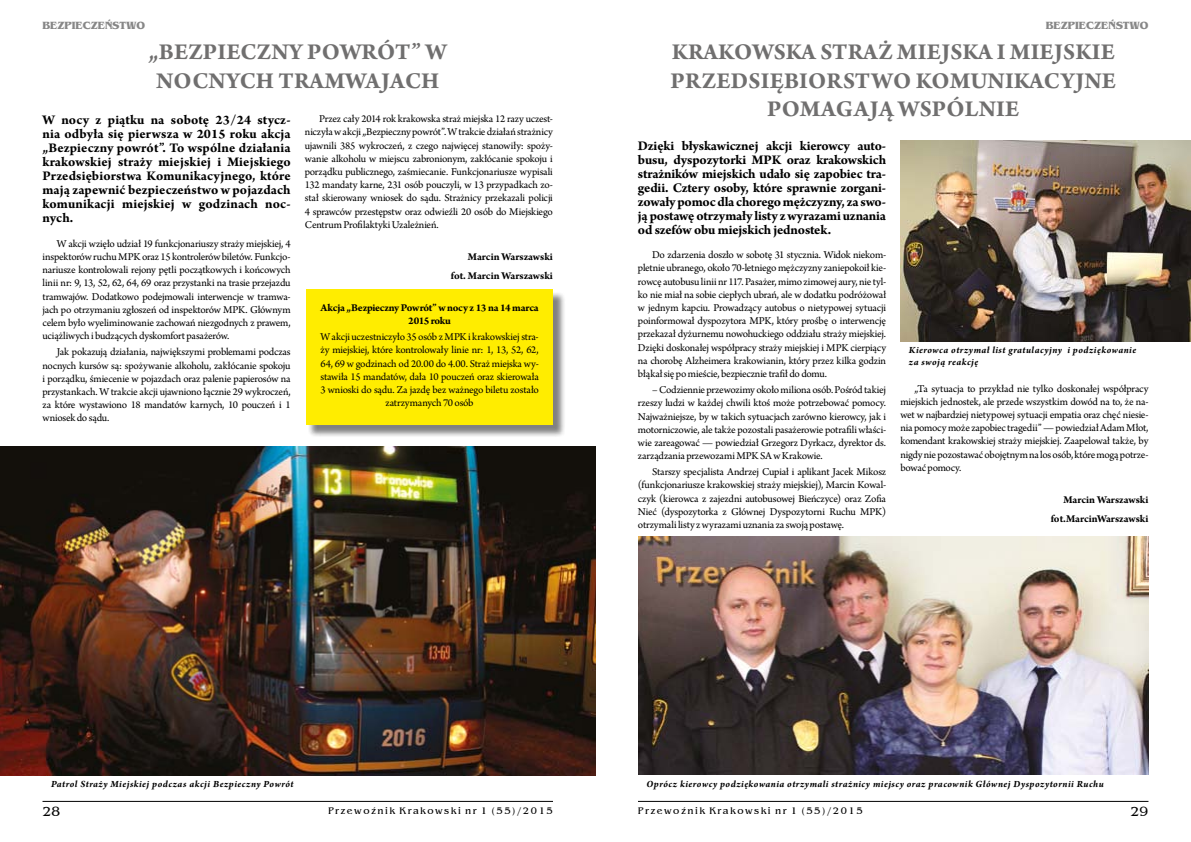
<style>
.page{position:relative;width:1191px;height:842px;background:#fff}
.page>*{position:absolute;margin:0;border:0;box-sizing:border-box;transform-origin:0 0}
.t1{font:700 24px "Arno Pro";letter-spacing:.01em;color:#706f6f}
.t2{font:700 14px/14px "Arno Pro";color:#000;text-align:justify}
.t3{font:14px "Bangkok";color:#000}
.t4{font:11px/13.2px "Arno Pro";letter-spacing:-.02em;color:#000;text-align:justify}
.t5{font:700 11px/18.9px "Arno Pro";letter-spacing:-.005em;color:#000;text-align:right}
.t6{font:700 11px/13.2px "Arno Pro";letter-spacing:-.025em;color:#000;text-align:center}
.t7{font:700 11px "Bangkok";color:#878787}
.t8{font:italic 700 10px/12px "Arno Pro";letter-spacing:.045em;color:#000}
.t9{font:10px "Bangkok";letter-spacing:.15em;color:#000}
</style>
<div class="page">
<hr style="left:42px;top:801px;width:511px;height:1px;background:#000">
<hr style="left:638px;top:801px;width:510px;height:1px;background:#000">
<div style="left:308px;top:291px;width:257px;height:146px;background:#000;opacity:.5"></div>
<div style="left:306px;top:289px;width:247px;height:136px;background:#ffed00"></div>
<img style="left:0;top:446px;width:595px;height:329px">
<img style="left:900px;top:141px;width:291px;height:201px">
<img style="left:638px;top:537px;width:510px;height:238px">
<p class="t7" style="left:42px;top:20px;width:104px">BEZPIECZEŃSTWO</p>
<p class="t7" style="left:1046px;top:20px;width:104px">BEZPIECZEŃSTWO</p>
<h1 class="t1" style="left:149px;top:38px;width:41px">„Bezpieczn</h1>
<h1 class="t1" style="left:289px;top:38px;width:37px">y powr</h1>
<h1 class="t1" style="left:377px;top:38px;width:66px">ót” w</h1>
<h1 class="t1" style="left:156px;top:66px;width:19px">nocn</h1>
<h1 class="t1" style="left:226px;top:66px;width:86px">ych tramwajach</h1>
<p class="t2" style="left:42px;top:114px;width:250px">W nocy z piątku na sobotę 23/24 stycz&shy;nia odbyła się pierwsza w 2015 roku akcja „Bezpieczny powrót”. To wspólne działania krakowskiej straży miejskiej i Miejskiego Przedsiębiorstwa Komunikacyjnego, które mają zapewnić bezpieczeństwo w pojazdach komunikacji miejskiej w godzinach noc&shy;nych.</p>
<p class="t4" style="left:43px;top:238px;width:250px;text-indent:14px">W akcji wzięło udział 19 funkcjonariuszy straży miejskiej, 4 inspektorów ruchu MPK oraz 15 kontrolerów biletów. Funkcjo&shy;nariusze kontrolowali rejony pętli początkowych i końcowych linii nr: 9, 13, 52, 62, 64, 69 oraz przystanki na trasie przejazdu tramwajów. Dodatkowo podejmowali interwencje w tramwa&shy;jach po otrzymaniu zgłoszeń od inspektorów MPK. Głównym celem było wyeliminowanie zachowań niezgodnych z prawem, uciążliwych i budzących dyskomfort pasażerów.</p>
<p class="t4" style="left:43px;top:346px;width:250px;text-indent:14px">Jak pokazują działania, największymi problemami podczas nocnych kursów są: spożywanie alkoholu, zakłócanie spokoju i porządku, śmiecenie w pojazdach oraz palenie papierosów na przystankach. W trakcie akcji ujawniono łącznie 29 wykroczeń, za które wystawiono 18 mandatów karnych, 10 pouczeń i 1 wniosek do sądu.</p>
<p class="t4" style="left:305px;top:113px;width:250px;text-indent:14px">Przez cały 2014 rok krakowska straż miejska 12 razy uczest&shy;niczyła w akcji „Bezpieczny powrót”. W trakcie działań strażnicy ujawnili 385 wykroczeń, z czego najwięcej stanowiły: spoży&shy;wanie alkoholu w miejscu zabronionym, zakłócanie spokoju i porządku publicznego, zaśmiecanie. Funkcjonariusze wypisali 132 mandaty karne, 231 osób pouczyli, w 13 przypadkach zo&shy;stał skierowany wniosek do sądu. Strażnicy przekazali policji 4 sprawców przestępstw oraz odwieźli 20 osób do Miejskiego Centrum Profilaktyki Uzależnień.</p>
<p class="t5" style="left:451px;top:248px;width:104px">Marcin Warszawski fot. Marcin Warszawski</p>
<p class="t6" style="left:320px;top:302px;width:220px">Akcja „Bezpieczny Powrót” w nocy z 13 na 14 marca<br>2015 roku</p>
<p class="t4" style="left:320px;top:331px;width:220px;text-align:center">W akcji uczestniczyło 35 osób z MPK i krakowskiej stra&shy;ży miejskiej, które kontrolowały linie nr: 1, 13, 52, 62, 64, 69 w godzinach od 20.00 do 4.00. Straż miejska wy&shy;stawiła 15 mandatów, dała 10 pouczeń oraz skierowała 3 wnioski do sądu. Za jazdę bez ważnego biletu zostało zatrzymanych 70 osób</p>
<h1 class="t1" style="left:671px;top:38px;width:34px">Krakows</h1>
<h1 class="t1" style="left:786px;top:38px;width:126px">ka straż miejs</h1>
<h1 class="t1" style="left:962px;top:38px;width:82px">ka i Miejskie</h1>
<h1 class="t1" style="left:670px;top:66px;width:30px">Przedsi</h1>
<h1 class="t1" style="left:769px;top:66px;width:30px">ębiors</h1>
<h1 class="t1" style="left:855px;top:66px;width:236px">two Komunikacyjne</h1>
<h1 class="t1" style="left:767px;top:95px;width:17px">pomagaj</h1>
<h1 class="t1" style="left:878px;top:95px;width:37px">ą wsp</h1>
<h1 class="t1" style="left:946px;top:95px;width:47px">ólnie</h1>
<p class="t2" style="left:638px;top:139px;width:250px">Dzięki błyskawicznej akcji kierowcy auto&shy;busu, dyspozytorki MPK oraz krakowskich strażników miejskich udało się zapobiec tra&shy;gedii. Cztery osoby, które sprawnie zorgani&shy;zowały pomoc dla chorego mężczyzny, za swo&shy;ją postawę otrzymały listy z wyrazami uznania od szefów obu miejskich jednostek.</p>
<p class="t4" style="left:638px;top:249px;width:250px;text-indent:14px">Do zdarzenia doszło w sobotę 31 stycznia. Widok niekom&shy;pletnie ubranego, około 70-letniego mężczyzny zaniepokoił kie&shy;rowcę autobusu linii nr 117. Pasażer, mimo zimowej aury, nie tyl&shy;ko nie miał na sobie ciepłych ubrań, ale w dodatku podróżował w jednym kapciu. Prowadzący autobus o nietypowej sytuacji poinformował dyspozytora MPK, który prośbę o interwencję przekazał dyżurnemu nowohuckiego oddziału straży miejskiej.<br>Dzięki doskonałej współpracy straży miejskiej i MPK cierpiący na chorobę Alzheimera krakowianin, który przez kilka godzin błąkał się po mieście, bezpiecznie trafił do domu.</p>
<p class="t4" style="left:638px;top:384px;width:250px;text-indent:14px">– Codziennie przewozimy około miliona osób. Pośród takiej rzeszy ludzi w każdej chwili ktoś może potrzebować pomocy.<br>Najważniejsze, by w takich sytuacjach zarówno kierowcy, jak i motorniczowie, ale także pozostali pasażerowie potrafili właści&shy;wie zareagować — powiedział Grzegorz Dyrkacz, dyrektor ds. zarządzania przewozami MPK SA w Krakowie.</p>
<p class="t4" style="left:638px;top:466px;width:250px;text-indent:14px">Starszy specjalista Andrzej Cupiał i aplikant Jacek Mikosz (funkcjonariusze krakowskiej straży miejskiej), Marcin Kowal&shy;czyk (kierowca z zajezdni autobusowej Bieńczyce) oraz Zofia Nieć (dyspozytorka z Głównej Dyspozytorni Ruchu MPK) otrzymali listy z wyrazami uznania za swoją postawę.</p>
<p class="t8" style="left:909px;top:345px;width:229px">Kierowca otrzymał list gratulacyjny i podziękowanie za swoją reakcję</p>
<p class="t4" style="left:900px;top:382px;width:250px;text-indent:14px">„Ta sytuacja to przykład nie tylko doskonałej współpracy miejskich jednostek, ale przede wszystkim dowód na to, że na&shy;wet w najbardziej nietypowej sytuacji empatia oraz chęć niesie&shy;nia pomocy może zapobiec tragedii” — powiedział Adam Młot, komendant krakowskiej straży miejskiej. Zaapelował także, by nigdy nie pozostawać obojętnym na los osób, które mogą potrze&shy;bować pomocy.</p>
<p class="t5" style="left:1050px;top:491px;width:99px">Marcin Warszawski fot.MarcinWarszawski</p>
<p class="t8" style="left:51px;top:778px;width:244px">Patrol Straży Miejskiej podczas akcji Bezpieczny Powrót</p>
<p class="t8" style="left:646px;top:778px;width:459px">Oprócz kierowcy podziękowania otrzymali strażnicy miejscy oraz pracownik Głównej Dyspozytornii Ruchu</p>
<p class="t3" style="left:42px;top:804px;width:19px">28</p>
<p class="t9" style="left:328px;top:806px;width:226px">Przewoźnik Krakowski nr 1 (55)/2015</p>
<p class="t9" style="left:638px;top:806px;width:226px">Przewoźnik Krakowski nr 1 (55)/2015</p>
<p class="t3" style="left:1130px;top:804px;width:19px">29</p>
</div>
